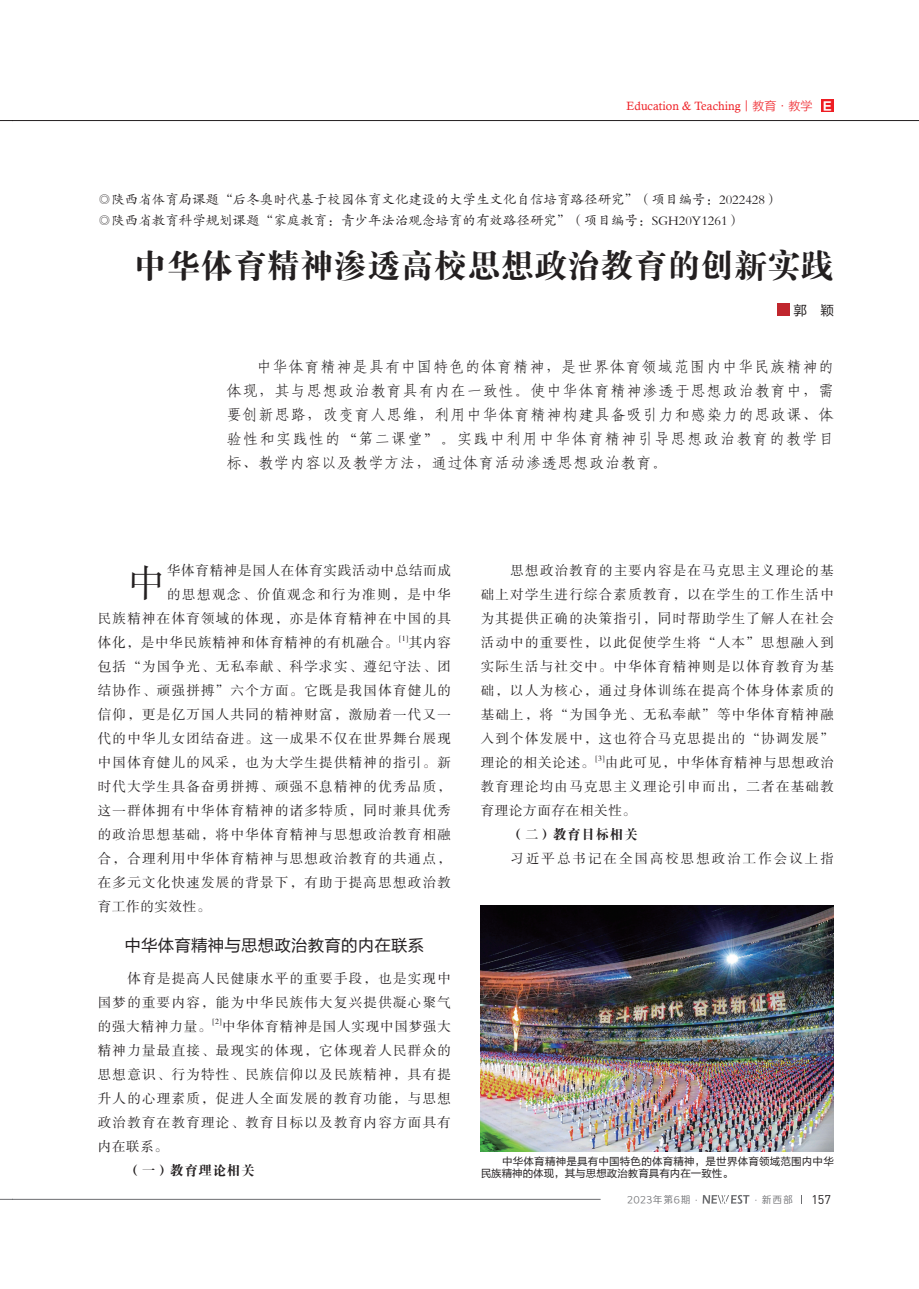
<style>
.page{position:relative;width:919px;height:1289px;background:#fff}
.page>*{position:absolute;margin:0;border:0;box-sizing:border-box;transform-origin:0 0}
.t1{font:37.5px "FZSSK GBK1 0";color:#231f20}
.t2{font:33px "FZDBSK GBK1 0";letter-spacing:.01em;color:#231f20}
.t3{font:16.5px "FZLTHK GBK1 0";letter-spacing:.01em;color:#231f20}
.t4{font:15px/24px "Fang Song GB2312";letter-spacing:.05em;color:#231f20;text-align:justify}
.t5{font:13.5px/24px "FZSSK GBK1 0";letter-spacing:.095em;color:#231f20;text-align:justify}
.t6{font:13.5px/21px "FZKTK GBK1 0";color:#231f20}
.t7{font:13.5px "FZSSK GBK1 0";letter-spacing:.06em;color:#231f20}
.t8{font:13.5px "FZSSK GBK1 0";letter-spacing:.145em;color:#231f20}
.t9{font:13.5px "FZSSK GBK1 0";letter-spacing:.055em;color:#231f20}
.t10{font:13.5px "FZDBSK GBK1 0";letter-spacing:.05em;color:#231f20}
.t11{font:13.5px "FZLTHK GBK1 0";color:#231f20}
.t12{font:12.45px "DIN";color:#231f20}
.t13{font:12px "Calisto";color:#ee1d23}
.t14{font:10.5px/12px "FZLTHK GBK1 0";letter-spacing:.02em;color:#231f20}
.t15{font:9.75px "Loong Flash Sans GB Regular";letter-spacing:.1em;color:#6c6d70}
.t16{font:7.8px "FZSSK GBK1 0";color:#231f20}
.s1{font-family:"FZLTXHK GBK1 0"}
.s2{font-family:"FZLTDHK GBK1 0";font-size:11.4px;color:#fff}
</style>
<div class="page">
<svg style="left:0;top:1198px;width:13px;height:1px"></svg>
<svg style="left:0;top:120px;width:13px;height:1px"></svg>
<hr style="left:13px;top:1198px;width:587px;height:1px;background:#6c6d70">
<svg style="left:702px;top:1195px;width:47px;height:8px"></svg>
<hr style="left:13px;top:120px;width:905px;height:1px;background:#231f20">
<div style="left:821px;top:99px;width:12px;height:13px;background:#ee1d23"></div>
<div style="left:776px;top:303px;width:13px;height:13px;background:#c0262d"></div>
<img style="left:480px;top:905px;width:353px;height:246px">
<p class="t13" style="left:626px;top:99px;width:208px">Education &amp; Teaching<span class="s1">丨教育·教学</span> <span class="s2">Ｅ</span></p>
<p class="t6" style="left:98px;top:190px;width:682px">◎陕西省体育局课题“后冬奥时代基于校园体育文化建设的大学生文化自信培育路径研究”（项目编号：2022428）◎陕西省教育科学规划课题“家庭教育：青少年法治观念培育的有效路径研究”（项目编号：SGH20Y1261）</p>
<h2 class="t2" style="left:134px;top:248px;width:701px">中华体育精神渗透高校思想政治教育的创新实践</h2>
<p class="t11" style="left:793px;top:302px;width:42px">郭　颖</p>
<p class="t4" style="left:227px;top:354px;width:608px;text-indent:30px">中华体育精神是具有中国特色的体育精神，是世界体育领域范围内中华民族精神的体现，其与思想政治教育具有内在一致性。使中华体育精神渗透于思想政治教育中，需要创新思路，改变育人思维，利用中华体育精神构建具备吸引力和感染力的思政课、体验性和实践性的“第二课堂”。实践中利用中华体育精神引导思想政治教育的教学目标、教学内容以及教学方法，通过体育活动渗透思想政治教育。</p>
<h1 class="t1" style="left:128px;top:563px;width:39px">中</h1>
<p class="t9" style="left:167px;top:563px;width:285px">华体育精神是国人在体育实践活动中总结而成</p>
<p class="t5" style="left:167px;top:583px;width:285px">的思想观念、价值观念和行为准则，是中华</p>
<p class="t5" style="left:98px;top:607px;width:354px">民族精神在体育领域的体现，亦是体育精神在中国的具</p>
<p class="t7" style="left:98px;top:635px;width:302px">体化，是中华民族精神和体育精神的有机融合。</p>
<p class="t16" style="left:399px;top:634px;width:11px">[1]</p>
<p class="t5" style="left:98px;top:631px;width:354px;text-indent:311px">其内容包括“为国争光、无私奉献、科学求实、遵纪守法、团结协作、顽强拼搏”六个方面。它既是我国体育健儿的信仰，更是亿万国人共同的精神财富，激励着一代又一代的中华儿女团结奋进。这一成果不仅在世界舞台展现中国体育健儿的风采，也为大学生提供精神的指引。新时代大学生具备奋勇拼搏、顽强不息精神的优秀品质，这一群体拥有中华体育精神的诸多特质，同时兼具优秀的政治思想基础，将中华体育精神与思想政治教育相融合，合理利用中华体育精神与思想政治教育的共通点，在多元文化快速发展的背景下，有助于提高思想政治教育工作的实效性。</p>
<p class="t3" style="left:124px;top:936px;width:301px">中华体育精神与思想政治教育的内在联系</p>
<p class="t5" style="left:98px;top:966px;width:354px;text-indent:30px">体育是提高人民健康水平的重要手段，也是实现中国梦的重要内容，能为中华民族伟大复兴提供凝心聚气的强大精神力量。</p>
<p class="t16" style="left:212px;top:1017px;width:11px">[2]</p>
<p class="t5" style="left:98px;top:1014px;width:354px;text-indent:124px">中华体育精神是国人实现中国梦强大精神力量最直接、最现实的体现，它体现着人民群众的思想意识、行为特性、民族信仰以及民族精神，具有提升人的心理素质，促进人全面发展的教育功能，与思想政治教育在教育理论、教育目标以及教育内容方面具有内在联系。</p>
<p class="t10" style="left:128px;top:1162px;width:128px">（一）教育理论相关</p>
<p class="t5" style="left:480px;top:559px;width:354px;text-indent:30px">思想政治教育的主要内容是在马克思主义理论的基础上对学生进行综合素质教育，以在学生的工作生活中为其提供正确的决策指引，同时帮助学生了解人在社会活动中的重要性，以此促使学生将“人本”思想融入到实际生活与社交中。中华体育精神则是以体育教育为基础，以人为核心，通过身体训练在提高个体身体素质的基础上，将“为国争光、无私奉献”等中华体育精神融入到个体发展中，这也符合马克思提出的“协调发展”理论的相关论述。</p>
<p class="t16" style="left:595px;top:754px;width:11px">[3]</p>
<p class="t5" style="left:480px;top:751px;width:354px;text-indent:124px">由此可见，中华体育精神与思想政治教育理论均由马克思主义理论引申而出，二者在基础教育理论方面存在相关性。</p>
<p class="t10" style="left:510px;top:827px;width:128px">（二）教育目标相关</p>
<p class="t8" style="left:510px;top:851px;width:325px">习近平总书记在全国高校思想政治工作会议上指</p>
<p class="t14" style="left:480px;top:1155px;width:354px">　　中华体育精神是具有中国特色的体育精神，是世界体育领域范围内中华民族精神的体现，其与思想政治教育具有内在一致性。</p>
<p class="t15" style="left:627px;top:1194px;width:167px">2023年第6期·　　　　 ·新西部</p>
<p class="t12" style="left:811px;top:1191px;width:14px">157</p>
</div>
